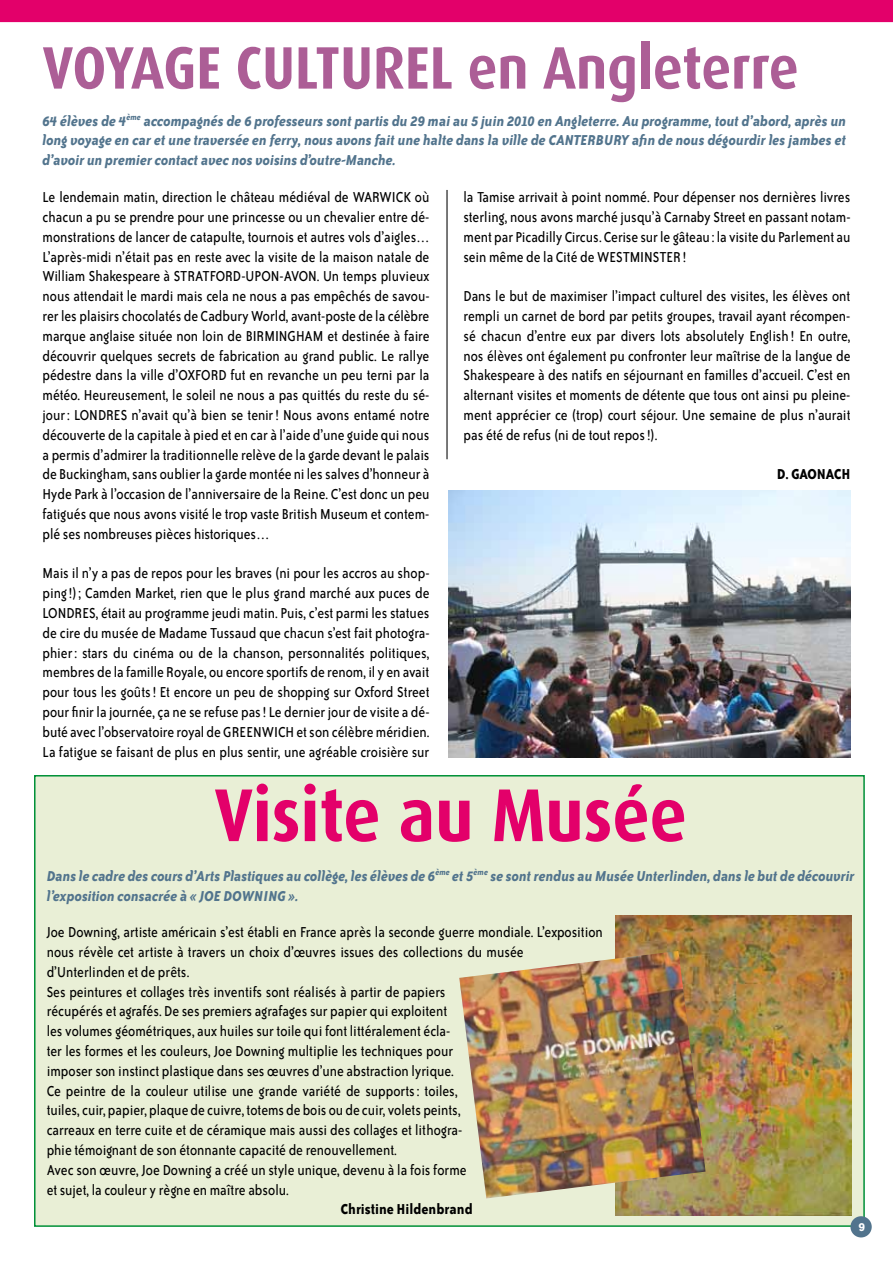
<style>
.page{position:relative;width:893px;height:1263px;background:#fff}
.page>*{position:absolute;margin:0;border:0;box-sizing:border-box;transform-origin:0 0}
.t1{font:700 75px "Dax";color:#e3006a;scale:.9 1}
.t2{font:700 60px "Dax";color:#ac5e96;scale:.9 1}
.t3{font:16.5px/19.8px "Bailey Sans ITC";color:#000;text-align:justify;scale:.9 1}
.t4{font:italic 700 16.5px/19.8px "Bailey Sans ITC";color:#52748d;scale:.9 1}
.t5{font:700 16.5px "Bailey Sans ITC";color:#000;scale:.9 1}
.t6{font:700 13.5px "Bailey Sans ITC";color:#fff}
</style>
<div class="page">
<div style="left:34px;top:775px;width:831px;height:452px;background:#e9efd6;border:2px solid #009037"></div>
<img style="left:616px;top:915px;width:236px;height:301px">
<img style="left:459px;top:951px;width:247px;height:247px">
<div style="left:0;top:0;width:893px;height:23px;background:#e3006a"></div>
<div style="left:850px;top:1216px;width:22px;height:21px;background:#52748d;border-radius:50%"></div>
<img style="left:449px;top:490px;width:401px;height:267px">
<hr style="left:446px;top:190px;width:2px;height:269px;background:#000">
<h2 class="t2" style="left:43px;top:34px;width:842px">VOYAGE CULTUREL en Angleterre</h2>
<p class="t4" style="left:43px;top:111px;width:894px;text-align:justify">64 élèves de 4<sup>ème</sup> accompagnés de 6 professeurs sont partis du 29 mai au 5 juin 2010 en Angleterre. Au programme, tout d’abord, après un long voyage en car et une traversée en ferry, nous avons fait une halte dans la ville de CANTERBURY afin de nous dégourdir les jambes et d’avoir un premier contact avec nos voisins d’outre-Manche.</p>
<p class="t3" style="left:43px;top:188px;width:432px">Le lendemain matin, direction le château médiéval de WARWICK où chacun a pu se prendre pour une princesse ou un chevalier entre dé&shy;monstrations de lancer de catapulte, tournois et autres vols d’aigles… L’après-midi n’était pas en reste avec la visite de la maison natale de William Shakespeare à STRATFORD-UPON-AVON. Un temps pluvieux nous attendait le mardi mais cela ne nous a pas empêchés de savou&shy;rer les plaisirs chocolatés de Cadbury World, avant-poste de la célèbre marque anglaise située non loin de BIRMINGHAM et destinée à faire découvrir quelques secrets de fabrication au grand public. Le rallye pédestre dans la ville d’OXFORD fut en revanche un peu terni par la météo. Heureusement, le soleil ne nous a pas quittés du reste du sé&shy;jour: LONDRES n’avait qu’à bien se tenir! Nous avons entamé notre découverte de la capitale à pied et en car à l’aide d’une guide qui nous a permis d’admirer la traditionnelle relève de la garde devant le palais de Buckingham, sans oublier la garde montée ni les salves d’honneur à Hyde Park à l’occasion de l’anniversaire de la Reine. C’est donc un peu fatigués que nous avons visité le trop vaste British Museum et contem&shy;plé ses nombreuses pièces historiques…</p>
<p class="t3" style="left:43px;top:564px;width:431px">Mais il n’y a pas de repos pour les braves (ni pour les accros au shop&shy;ping !); Camden Market, rien que le plus grand marché aux puces de LONDRES, était au programme jeudi matin. Puis, c’est parmi les statues de cire du musée de Madame Tussaud que chacun s’est fait photogra&shy;phier: stars du cinéma ou de la chanson, personnalités politiques, membres de la famille Royale, ou encore sportifs de renom, il y en avait pour tous les goûts! Et encore un peu de shopping sur Oxford Street pour finir la journée, ça ne se refuse pas! Le dernier jour de visite a dé&shy;buté avec l’observatoire royal de GREENWICH et son célèbre méridien.<br>La fatigue se faisant de plus en plus sentir, une agréable croisière sur</p>
<p class="t3" style="left:463px;top:188px;width:431px">la Tamise arrivait à point nommé. Pour dépenser nos dernières livres sterling, nous avons marché jusqu’à Carnaby Street en passant notam&shy;ment par Picadilly Circus. Cerise sur le gâteau : la visite du Parlement au sein même de la Cité de WESTMINSTER!</p>
<p class="t3" style="left:463px;top:287px;width:431px">Dans le but de maximiser l’impact culturel des visites, les élèves ont rempli un carnet de bord par petits groupes, travail ayant récompen&shy;sé chacun d’entre eux par divers lots absolutely English ! En outre, nos élèves ont également pu confronter leur maîtrise de la langue de Shakespeare à des natifs en séjournant en familles d’accueil. C’est en alternant visites et moments de détente que tous ont ainsi pu pleine&shy;ment apprécier ce (trop) court séjour. Une semaine de plus n’aurait pas été de refus (ni de tout repos!).</p>
<p class="t5" style="left:777px;top:465px;width:83px">D. GAONACH</p>
<h1 class="t1" style="left:214px;top:773px;width:526px">Visite au Musée</h1>
<p class="t4" style="left:47px;top:866px;width:899px">Dans le cadre des cours d’Arts Plastiques au collège, les élèves de 6<sup>ème</sup> et 5<sup>ème</sup> se sont rendus au Musée Unterlinden, dans le but de découvrir l’exposition consacrée à « JOE DOWNING ».</p>
<p class="t3" style="left:47px;top:922px;width:619px;text-align:left">Joe Downing, artiste américain s’est établi en France après la seconde guerre mondiale. L’exposition nous révèle cet artiste à travers un choix d’œuvres issues des collections du musée d’Unterlinden et de prêts.<br>Ses peintures et collages très inventifs sont réalisés à partir de papiers<br>récupérés et agrafés. De ses premiers agrafages sur papier qui exploitent<br>les volumes géométriques, aux huiles sur toile qui font littéralement écla-<br>ter les formes et les couleurs, Joe Downing multiplie les techniques pour<br>imposer son instinct plastique dans ses œuvres d’une abstraction lyrique.<br>Ce peintre de la couleur utilise une grande variété de supports: toiles,<br>tuiles, cuir, papier, plaque de cuivre, totems de bois ou de cuir, volets peints,<br>carreaux en terre cuite et de céramique mais aussi des collages et lithogra-<br>phie témoignant de son étonnante capacité de renouvellement.<br>Avec son œuvre, Joe Downing a créé un style unique, devenu à la fois forme<br>et sujet, la couleur y règne en maître absolu.</p>
<p class="t5" style="left:341px;top:1200px;width:148px">Christine Hildenbrand</p>
<p class="t6" style="left:858px;top:1219px;width:8px">9</p>
</div>
